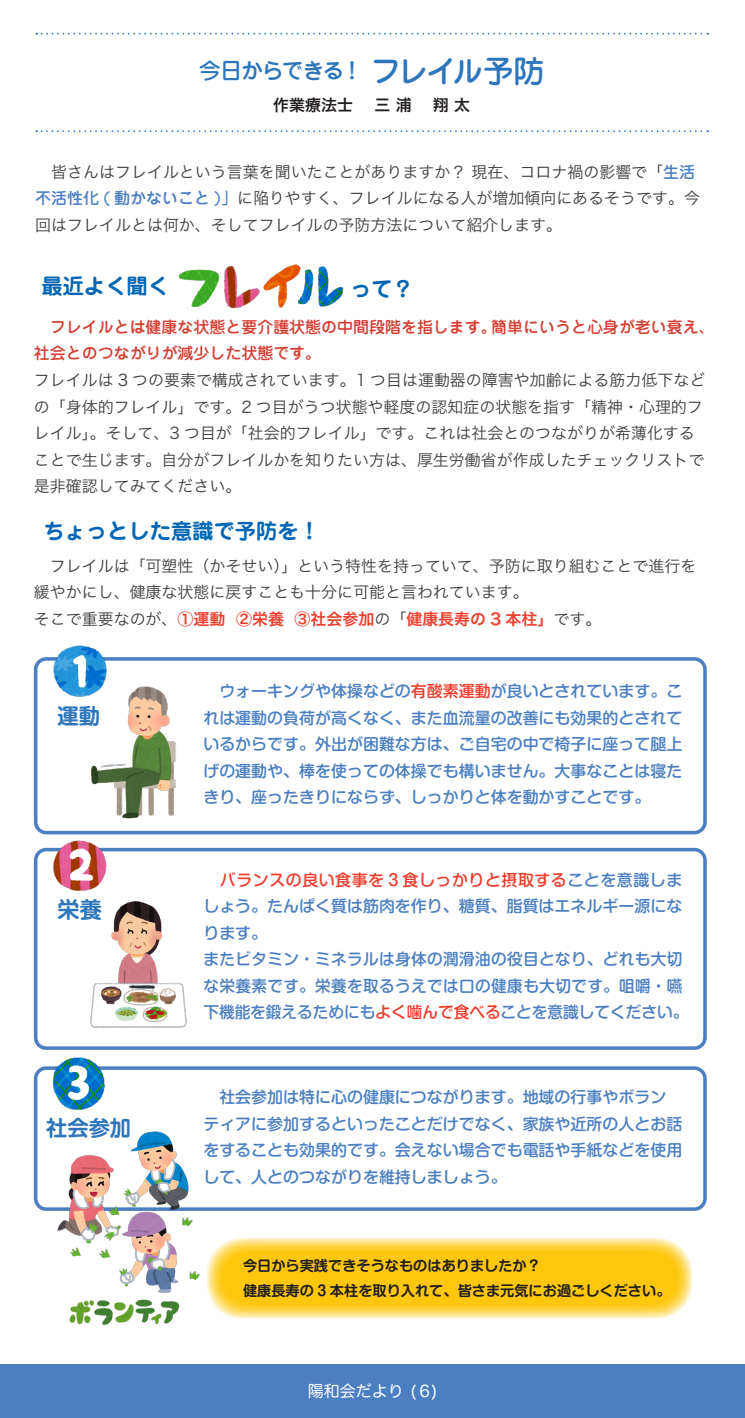
<style>
.page{position:relative;width:745px;height:1418px;background:#fff}
.page>*{position:absolute;margin:0;border:0;box-sizing:border-box;transform-origin:0 0}
.ページタイトル-1_オフセット12mm{font:500 22.12px "Jun 34 Pro";letter-spacing:-.06em;color:#2e76bc}
._70高度脳機能障害_症状{font:700 22.12px "Shin M Go Pro De";color:#2e76bc}
.本文{font:700 21.25px "Jun 501 Pro";color:#0166b3}
._70高度脳機能障害_症状-2{font:700 21.25px "Shin M Go Pro De";color:#2e76bc}
.本文-2{font:16px/26.6px "Hira Kaku Pro W3";color:#3e3e3f}
.本文-3{font:500 16px/26.6px "Shin M Go Pro";color:#4b7fc1;text-align:justify}
.本文-4{font:500 16px/26.6px "Shin M Go Pro";letter-spacing:.025em;color:#4b7fc1}
.本文-5{font:500 16px/26.6px "Jun 34 Pro";color:#d53f33}
.本文-6{font:16px "Hira Kaku Pro W6";color:#ef3e2e}
.ページタイトル2行下の名前{font:16px "Hira Kaku Pro N W6";color:#231f20}
.t1{font:16px "Hira Maru Pro N W4";color:#fff}
._70高度脳機能障害_症状-3{font:700 14.12px "Shin M Go Pro De";color:#231f20}
.s1{font-size:31px}
.s2{font-family:"Jun 34 Pro";font-weight:500;color:#4b7fc1}
.s3{font-family:"Hira Kaku Pro W3";color:#3e3e3f}
.s4{color:#ef3e2e}
</style>
<div class="page">
<div style="left:0;top:1363px;width:744px;height:54px;background:#4b7fc1"></div>
<svg style="left:206px;top:1237px;width:486px;height:81px;fill:#fec70c"></svg>
<div style="left:34px;top:657px;width:672px;height:177px;border:4px solid #4b7fc1;border-radius:11px"></div>
<div style="left:34px;top:847px;width:672px;height:202px;border:4px solid #4b7fc1;border-radius:11px"></div>
<div style="left:34px;top:1066px;width:672px;height:144px;border:4px solid #4b7fc1;border-radius:11px"></div>
<svg style="left:36px;top:33px;width:671px;height:2px"></svg>
<svg style="left:36px;top:130px;width:671px;height:2px"></svg>
<img style="left:91px;top:686px;width:85px;height:133px">
<img style="left:51px;top:1057px;width:58px;height:53px">
<img style="left:69px;top:1299px;width:111px;height:24px">
<img style="left:51px;top:1131px;width:151px;height:162px">
<img style="left:90px;top:901px;width:97px;height:127px">
<img style="left:178px;top:269px;width:42px;height:38px">
<img style="left:224px;top:266px;width:28px;height:42px">
<img style="left:252px;top:266px;width:39px;height:42px">
<img style="left:291px;top:264px;width:53px;height:43px">
<img style="left:51px;top:840px;width:58px;height:52px">
<img style="left:51px;top:645px;width:58px;height:54px">
<p class="ページタイトル-1_オフセット12mm" style="left:199px;top:53px;width:347px">今日からできる ! <span class="s1">フレイル予防</span></p>
<p class="ページタイトル2行下の名前" style="left:273px;top:90px;width:140px">作業療法士 　三 浦</p>
<p class="ページタイトル2行下の名前" style="left:432px;top:90px;width:39px">翔 太</p>
<p class="本文-2" style="left:35px;top:157px;width:665px">　皆さんはフレイルという言葉を聞いたことがありますか？ 現在、コロナ禍の影響で「<span class="s2">生活不活性化 ( 動かないこと )」</span>に陥りやすく、フレイルになる人が増加傾向にあるそうです。今回はフレイルとは何か、そしてフレイルの予防方法について紹介します。</p>
<p class="本文" style="left:41px;top:269px;width:129px">最近よく聞く</p>
<p class="本文" style="left:350px;top:272px;width:65px">って？</p>
<p class="本文-5" style="left:34px;top:312px;width:682px;text-indent:16px">フレイルとは健康な状態と要介護状態の中間段階を指します。簡単にいうと心身が老い衰え、社会とのつながりが減少した状態です。</p>
<p class="本文-2" style="left:34px;top:365px;width:672px">フレイルは 3 つの要素で構成されています。1 つ目は運動器の障害や加齢による筋力低下などの「身体的フレイル」です。2 つ目がうつ状態や軽度の認知症の状態を指す「精神・心理的フレイル」。そして、3 つ目が「社会的フレイル」です。これは社会とのつながりが希薄化することで生じます。自分がフレイルかを知りたい方は、厚生労働省が作成したチェックリストで是非確認してみてください。</p>
<p class="本文" style="left:43px;top:514px;width:278px">ちょっとした意識で予防を！</p>
<p class="本文-2" style="left:34px;top:551px;width:663px;text-indent:16px">フレイルは「可塑性（かそせい）」という特性を持っていて、予防に取り組むことで進行を緩やかにし、健康な状態に戻すことも十分に可能と言われています。</p>
<p class="本文-6" style="left:34px;top:604px;width:568px"><span class="s3">そこで重要なのが、</span>①運動 ②栄養 ③社会参加<span class="s3">の「</span>健康長寿の 3 本柱」<span class="s3">です。</span></p>
<p class="_70高度脳機能障害_症状-2" style="left:58px;top:698px;width:44px">運動</p>
<p class="_70高度脳機能障害_症状" style="left:58px;top:891px;width:46px">栄養</p>
<p class="_70高度脳機能障害_症状-2" style="left:46px;top:1110px;width:87px">社会参加</p>
<p class="本文-3" style="left:203px;top:675px;width:480px;text-indent:16px">ウォーキングや体操などの<span class="s4">有酸素運動</span>が良いとされています。これは運動の負荷が高くなく、また血流量の改善にも効果的とされているからです。外出が困難な方は、ご自宅の中で椅子に座って腿上げの運動や、棒を使っての体操でも構いません。大事なことは寝たきり、座ったきりにならず、しっかりと体を動かすことです。</p>
<p class="本文-3" style="left:203px;top:864px;width:480px;text-indent:16px"><span class="s4">バランスの良い食事を 3 食しっかりと摂取する</span>ことを意識しましょう。たんぱく質は筋肉を作り、糖質、脂質はエネルギー源になります。</p>
<p class="本文-4" style="left:203px;top:944px;width:486px">またビタミン・ミネラルは身体の潤滑油の役目となり、どれも大切な栄養素です。栄養を取るうえでは口の健康も大切です。咀嚼・嚥下機能を鍛えるためにも<span class="s4">よく噛んで食べる</span>ことを意識してください。</p>
<p class="本文-3" style="left:203px;top:1081px;width:480px;text-align:left;text-indent:16px">社会参加は特に心の健康につながります。地域の行事やボランティアに参加するといったことだけでなく、家族や近所の人とお話をすることも効果的です。会えない場合でも電話や手紙などを使用して、人とのつながりを維持しましょう。</p>
<p class="_70高度脳機能障害_症状-3" style="left:243px;top:1254px;width:299px">今日から実践できそうなものはありましたか？</p>
<p class="_70高度脳機能障害_症状-3" style="left:243px;top:1279px;width:429px">健康長寿の 3 本柱を取り入れて、皆さま元気にお過ごしください。</p>
<p class="t1" style="left:308px;top:1376px;width:131px">陽和会だより ( 6)</p>
</div>
